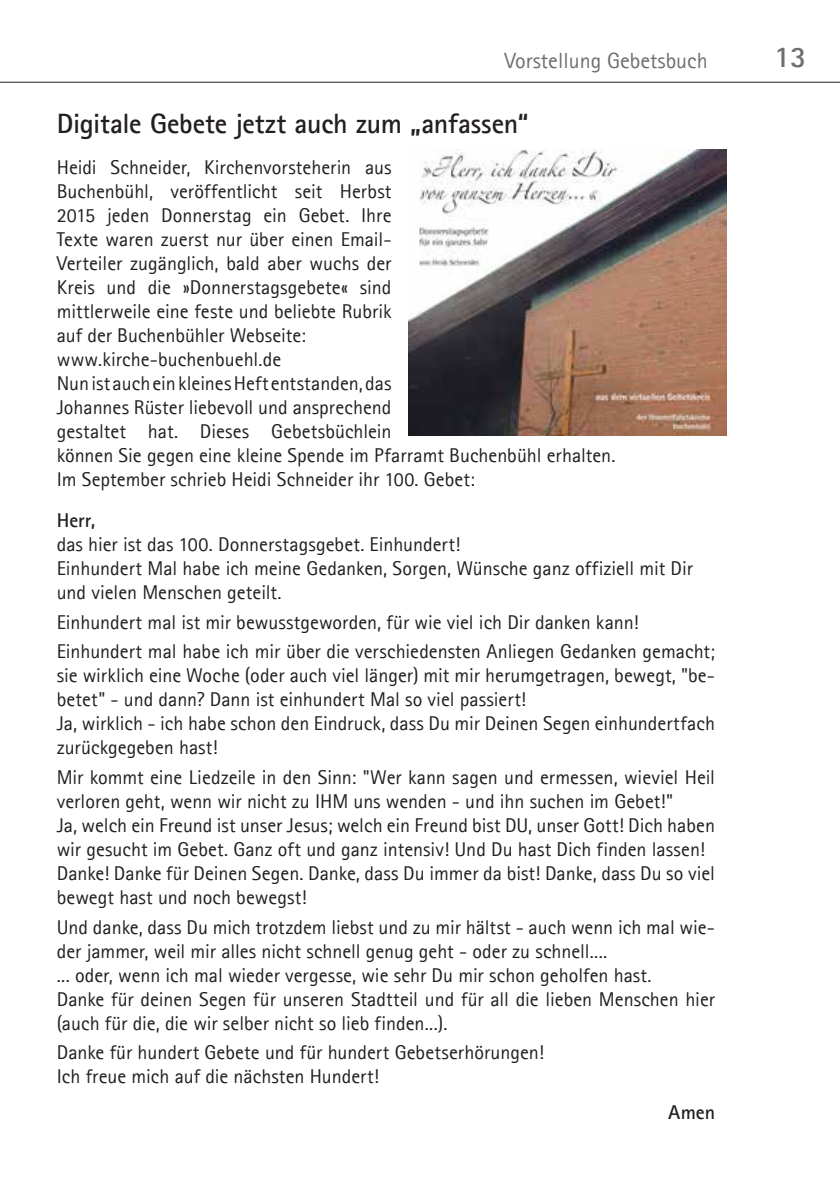
<style>
.page{position:relative;width:840px;height:1191px;background:#fff}
.page>*{position:absolute;margin:0;border:0;box-sizing:border-box;transform-origin:0 0}
.t1{font:700 30px "Agfa Rotis Sans Serif";color:#6d6e71}
.t2{font:700 28px "Agfa Rotis Sans Serif";letter-spacing:-.01em;color:#231f20}
.t3{font:22px "Agfa Rotis Sans Serif";color:#6d6e71}
.t4{font:20px/24px "Agfa Rotis Sans Serif";color:#231f20}
.t5{font:700 20px "Agfa Rotis Sans Serif";color:#231f20}
</style>
<div class="page">
<hr style="left:0;top:82px;width:839px;height:1px;background:#231f20">
<img style="left:408px;top:149px;width:318px;height:287px">
<p class="t3" style="left:504px;top:48px;width:204px">Vorstellung Gebetsbuch</p>
<h1 class="t1" style="left:773px;top:38px;width:34px">13</h1>
<h2 class="t2" style="left:57px;top:106px;width:473px">Digitale Gebete jetzt auch zum „anfassen“</h2>
<p class="t4" style="left:57px;top:155px;width:560px">Heidi Schneider, Kirchenvorsteherin aus<br>Buchenbühl, veröffentlicht seit Herbst<br>2015 jeden Donnerstag ein Gebet. Ihre<br>Texte waren zuerst nur über einen Email-<br>Verteiler zugänglich, bald aber wuchs der<br>Kreis und die »Donnerstagsgebete« sind<br>mittlerweile eine feste und beliebte Rubrik<br>auf der Buchenbühler Webseite:<br>www.kirche-buchenbuehl.de<br>Nun ist auch ein kleines Heft entstanden, das<br>Johannes Rüster liebevoll und ansprechend<br>gestaltet hat. Dieses Gebetsbüchlein<br>können Sie gegen eine kleine Spende im Pfarramt Buchenbühl erhalten.<br>Im September schrieb Heidi Schneider ihr 100. Gebet:</p>
<p class="t5" style="left:57px;top:507px;width:40px">Herr,</p>
<p class="t4" style="left:57px;top:532px;width:637px">das hier ist das 100. Donnerstagsgebet. Einhundert!<br>Einhundert Mal habe ich meine Gedanken, Sorgen, Wünsche ganz offiziell mit Dir und vielen Menschen geteilt.</p>
<p class="t4" style="left:57px;top:607px;width:659px;line-height:29.6px">Einhundert mal ist mir bewusstgeworden, für wie viel ich Dir danken kann!<br>Einhundert mal habe ich mir über die verschiedensten Anliegen Gedanken gemacht;</p>
<p class="t4" style="left:57px;top:663px;width:659px">sie wirklich eine Woche (oder auch viel länger) mit mir herumgetragen, bewegt, "be&shy;betet" - und dann? Dann ist einhundert Mal so viel passiert!<br>Ja, wirklich - ich habe schon den Eindruck, dass Du mir Deinen Segen einhundertfach zurückgegeben hast!</p>
<p class="t4" style="left:57px;top:765px;width:659px">Mir kommt eine Liedzeile in den Sinn: "Wer kann sagen und ermessen, wieviel Heil verloren geht, wenn wir nicht zu IHM uns wenden - und ihn suchen im Gebet!"<br>Ja, welch ein Freund ist unser Jesus; welch ein Freund bist DU, unser Gott! Dich haben wir gesucht im Gebet. Ganz oft und ganz intensiv! Und Du hast Dich finden lassen!<br>Danke! Danke für Deinen Segen. Danke, dass Du immer da bist! Danke, dass Du so viel bewegt hast und noch bewegst!</p>
<p class="t4" style="left:57px;top:914px;width:659px">Und danke, dass Du mich trotzdem liebst und zu mir hältst - auch wenn ich mal wie&shy;der jammer, weil mir alles nicht schnell genug geht - oder zu schnell....<br>... oder, wenn ich mal wieder vergesse, wie sehr Du mir schon geholfen hast.<br>Danke für deinen Segen für unseren Stadtteil und für all die lieben Menschen hier (auch für die, die wir selber nicht so lieb finden...).</p>
<p class="t4" style="left:57px;top:1040px;width:488px">Danke für hundert Gebete und für hundert Gebetserhörungen!<br>Ich freue mich auf die nächsten Hundert!</p>
<p class="t5" style="left:668px;top:1099px;width:48px">Amen</p>
</div>
